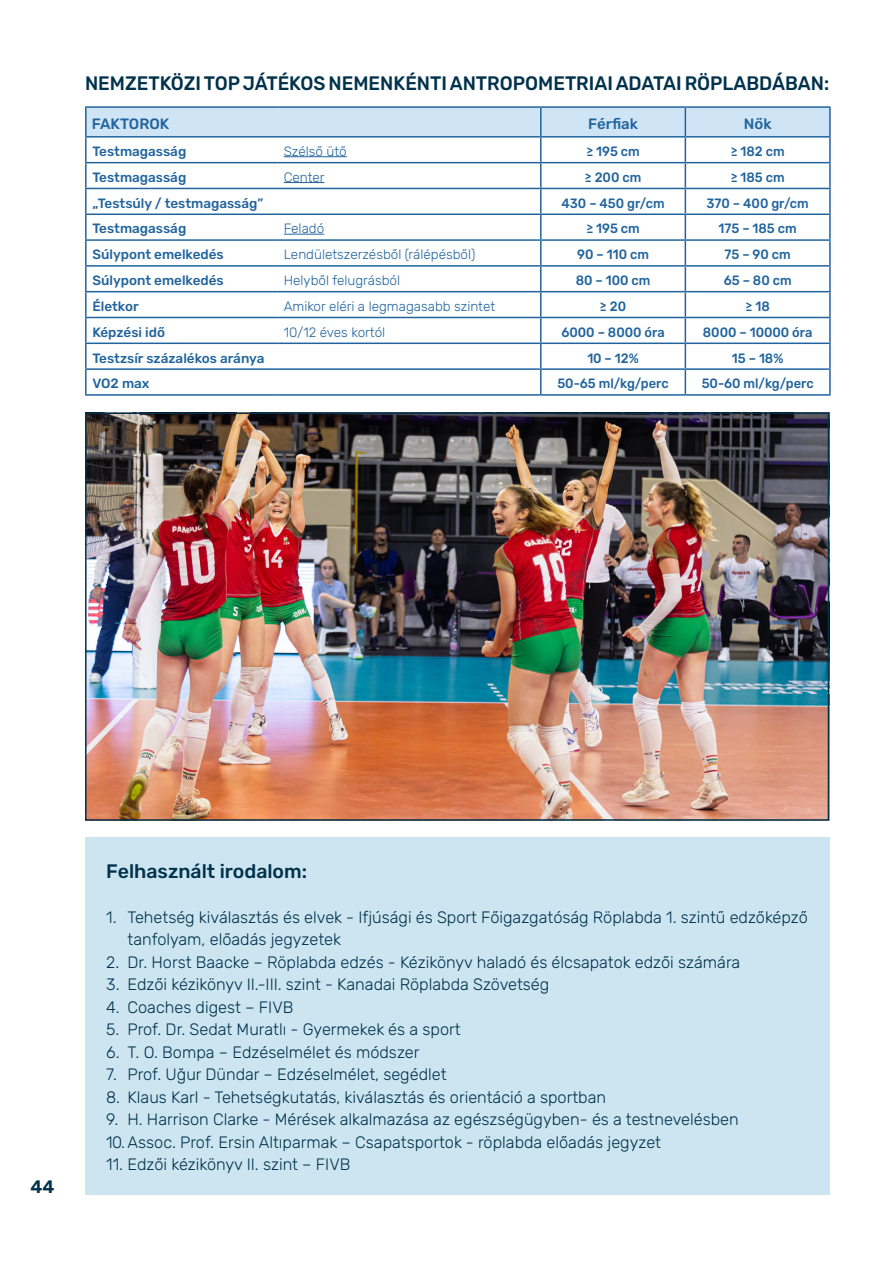
<style>
.page{position:relative;width:893px;height:1263px;background:#fff}
.page>*{position:absolute;margin:0;border:0;box-sizing:border-box;transform-origin:0 0}
.Bekezdésstílus_1{font:500 19.5px "Rubik";color:#00324c;scale:.96 1}
.Bekezdésstílus_1-2{font:500 19.5px "Rubik";color:#00324c}
.t1{font:600 18px "Rubik";color:#00324c}
.Bekezdésstílus_1-3{font:300 16.5px/22.5px "Rubik";color:#00324c}
.t2{font:500 15px "Rubik";color:#21649d}
.t3{font:500 13.5px "Rubik";color:#21649d;scale:.95 1}
.t4{font:500 13.5px "Rubik";color:#21649d}
.t5{font:300 13.5px "Rubik";color:#21649d}
</style>
<div class="page">
<div style="left:85px;top:837px;width:744px;height:357px;background:#cde5f1"></div>
<hr style="left:85px;top:106px;width:192px;height:2px;background:#21649d">
<hr style="left:85px;top:108px;width:2px;height:28px;background:#21649d">
<hr style="left:277px;top:106px;width:264px;height:2px;background:#21649d">
<hr style="left:541px;top:106px;width:144px;height:2px;background:#21649d">
<hr style="left:685px;top:106px;width:146px;height:2px;background:#21649d">
<hr style="left:829px;top:108px;width:2px;height:28px;background:#21649d">
<hr style="left:85px;top:136px;width:192px;height:2px;background:#21649d">
<hr style="left:85px;top:138px;width:2px;height:24px;background:#21649d">
<hr style="left:685px;top:136px;width:146px;height:2px;background:#21649d">
<hr style="left:829px;top:138px;width:2px;height:24px;background:#21649d">
<hr style="left:85px;top:162px;width:192px;height:1px;background:#21649d">
<hr style="left:85px;top:163px;width:2px;height:25px;background:#21649d">
<hr style="left:685px;top:162px;width:146px;height:1px;background:#21649d">
<hr style="left:829px;top:163px;width:2px;height:25px;background:#21649d">
<hr style="left:85px;top:188px;width:192px;height:1px;background:#21649d">
<hr style="left:85px;top:189px;width:2px;height:24px;background:#21649d">
<hr style="left:685px;top:188px;width:146px;height:1px;background:#21649d">
<hr style="left:829px;top:189px;width:2px;height:24px;background:#21649d">
<hr style="left:85px;top:213px;width:192px;height:2px;background:#21649d">
<hr style="left:85px;top:215px;width:2px;height:24px;background:#21649d">
<hr style="left:685px;top:213px;width:146px;height:2px;background:#21649d">
<hr style="left:829px;top:215px;width:2px;height:24px;background:#21649d">
<hr style="left:85px;top:239px;width:192px;height:2px;background:#21649d">
<hr style="left:85px;top:241px;width:2px;height:24px;background:#21649d">
<hr style="left:685px;top:239px;width:146px;height:2px;background:#21649d">
<hr style="left:829px;top:241px;width:2px;height:24px;background:#21649d">
<hr style="left:85px;top:265px;width:192px;height:2px;background:#21649d">
<hr style="left:85px;top:267px;width:2px;height:24px;background:#21649d">
<hr style="left:685px;top:265px;width:146px;height:2px;background:#21649d">
<hr style="left:829px;top:267px;width:2px;height:24px;background:#21649d">
<hr style="left:85px;top:291px;width:192px;height:1px;background:#21649d">
<hr style="left:85px;top:292px;width:2px;height:25px;background:#21649d">
<hr style="left:685px;top:291px;width:146px;height:1px;background:#21649d">
<hr style="left:829px;top:292px;width:2px;height:25px;background:#21649d">
<hr style="left:85px;top:317px;width:192px;height:1px;background:#21649d">
<hr style="left:85px;top:318px;width:2px;height:25px;background:#21649d">
<hr style="left:685px;top:317px;width:146px;height:1px;background:#21649d">
<hr style="left:829px;top:318px;width:2px;height:25px;background:#21649d">
<hr style="left:85px;top:343px;width:192px;height:1px;background:#21649d">
<hr style="left:85px;top:344px;width:2px;height:24px;background:#21649d">
<hr style="left:685px;top:343px;width:146px;height:1px;background:#21649d">
<hr style="left:829px;top:344px;width:2px;height:24px;background:#21649d">
<hr style="left:85px;top:368px;width:192px;height:2px;background:#21649d">
<hr style="left:85px;top:370px;width:2px;height:24px;background:#21649d">
<hr style="left:685px;top:368px;width:146px;height:2px;background:#21649d">
<svg style="left:86px;top:107px;width:744px;height:287px"></svg>
<hr style="left:829px;top:370px;width:2px;height:24px;background:#21649d">
<hr style="left:85px;top:394px;width:192px;height:2px;background:#21649d">
<hr style="left:277px;top:394px;width:264px;height:2px;background:#21649d">
<hr style="left:541px;top:394px;width:144px;height:2px;background:#21649d">
<hr style="left:685px;top:394px;width:146px;height:2px;background:#21649d">
<hr style="left:284px;top:156px;width:63px;height:1px;background:#21649d">
<hr style="left:284px;top:182px;width:40px;height:1px;background:#21649d">
<hr style="left:284px;top:234px;width:40px;height:1px;background:#21649d">
<img style="left:88px;top:415px;width:738px;height:403px">
<div style="left:85px;top:412px;width:744px;height:409px;border:2px solid #00324c"></div>
<p class="Bekezdésstílus_1" style="left:85px;top:69px;width:777px">NEMZETKÖZI TOP JÁTÉKOS NEMENKÉNTI ANTROPOMETRIAI ADATAI RÖPLABDÁBAN:</p>
<p class="t2" style="left:92px;top:113px;width:79px">FAKTOROK</p>
<p class="t2" style="left:588px;top:113px;width:51px">Férfiak</p>
<p class="t2" style="left:744px;top:113px;width:29px">Nők</p>
<p class="t4" style="left:92px;top:141px;width:95px">Testmagasság</p>
<p class="t5" style="left:284px;top:142px;width:65px">Szélső ütő</p>
<p class="t3" style="left:586px;top:141px;width:58px">≥ 195 cm</p>
<p class="t3" style="left:731px;top:141px;width:58px">≥ 182 cm</p>
<p class="t4" style="left:92px;top:167px;width:95px">Testmagasság</p>
<p class="t5" style="left:284px;top:167px;width:42px">Center</p>
<p class="t3" style="left:585px;top:167px;width:61px">≥ 200 cm</p>
<p class="t3" style="left:731px;top:167px;width:58px">≥ 185 cm</p>
<p class="t4" style="left:92px;top:193px;width:172px">„Testsúly / testmagasság”</p>
<p class="t3" style="left:561px;top:193px;width:110px">430 – 450 gr/cm</p>
<p class="t3" style="left:707px;top:193px;width:109px">370 – 400 gr/cm</p>
<p class="t4" style="left:92px;top:219px;width:95px">Testmagasság</p>
<p class="t5" style="left:284px;top:219px;width:42px">Feladó</p>
<p class="t3" style="left:586px;top:219px;width:58px">≥ 195 cm</p>
<p class="t3" style="left:719px;top:219px;width:84px">175 – 185 cm</p>
<p class="t4" style="left:92px;top:245px;width:133px">Súlypont emelkedés</p>
<p class="t5" style="left:284px;top:245px;width:193px">Lendületszerzésből (rálépésből)</p>
<p class="t3" style="left:577px;top:245px;width:77px">90 – 110 cm</p>
<p class="t3" style="left:724px;top:245px;width:71px">75 – 90 cm</p>
<p class="t4" style="left:92px;top:270px;width:133px">Súlypont emelkedés</p>
<p class="t5" style="left:284px;top:271px;width:118px">Helyből felugrásból</p>
<p class="t3" style="left:576px;top:270px;width:80px">80 – 100 cm</p>
<p class="t3" style="left:724px;top:270px;width:73px">65 – 80 cm</p>
<p class="t4" style="left:92px;top:296px;width:48px">Életkor</p>
<p class="t5" style="left:284px;top:296px;width:213px">Amikor eléri a legmagasabb szintet</p>
<p class="t3" style="left:600px;top:296px;width:29px">≥ 20</p>
<p class="t3" style="left:746px;top:296px;width:27px">≥ 18</p>
<p class="t4" style="left:92px;top:322px;width:74px">Képzési idő</p>
<p class="t5" style="left:284px;top:322px;width:103px">10/12 éves kortól</p>
<p class="t3" style="left:561px;top:322px;width:110px">6000 – 8000 óra</p>
<p class="t3" style="left:703px;top:322px;width:117px">8000 – 10000 óra</p>
<p class="t4" style="left:92px;top:348px;width:173px">Testzsír százalékos aránya</p>
<p class="t3" style="left:587px;top:348px;width:56px">10 – 12%</p>
<p class="t3" style="left:732px;top:348px;width:56px">15 – 18%</p>
<p class="t4" style="left:92px;top:374px;width:59px">VO2 max</p>
<p class="t3" style="left:557px;top:374px;width:119px">50-65 ml/kg/perc</p>
<p class="t3" style="left:702px;top:374px;width:119px">50-60 ml/kg/perc</p>
<p class="t1" style="left:31px;top:1173px;width:26px">44</p>
<p class="Bekezdésstílus_1-2" style="left:106px;top:856px;width:202px">Felhasznált irodalom:</p>
<p class="Bekezdésstílus_1-3" style="left:128px;top:906px;width:682px;text-indent:-21px">1. Tehetség kiválasztás és elvek - Ifjúsági és Sport Főigazgatóság Röplabda 1. szintű edzőképző tanfolyam, előadás jegyzetek</p>
<p class="Bekezdésstílus_1-3" style="left:106px;top:951px;width:636px">2. Dr. Horst Baacke – Röplabda edzés - Kézikönyv haladó és élcsapatok edzői számára</p>
<p class="Bekezdésstílus_1-3" style="left:106px;top:974px;width:444px">3. Edzői kézikönyv II.-III. szint - Kanadai Röplabda Szövetség</p>
<p class="Bekezdésstílus_1-3" style="left:106px;top:996px;width:189px">4. Coaches digest – FIVB</p>
<p class="Bekezdésstílus_1-3" style="left:106px;top:1019px;width:356px">5. Prof. Dr. Sedat Muratlı - Gyermekek és a sport</p>
<p class="Bekezdésstílus_1-3" style="left:106px;top:1041px;width:315px">6. T. O. Bompa – Edzéselmélet és módszer</p>
<p class="Bekezdésstílus_1-3" style="left:106px;top:1064px;width:342px">7. Prof. Uğur Dündar – Edzéselmélet, segédlet</p>
<p class="Bekezdésstílus_1-3" style="left:106px;top:1086px;width:501px">8. Klaus Karl - Tehetségkutatás, kiválasztás és orientáció a sportban</p>
<p class="Bekezdésstílus_1-3" style="left:106px;top:1109px;width:634px">9. H. Harrison Clarke - Mérések alkalmazása az egészségügyben- és a testnevelésben</p>
<p class="Bekezdésstílus_1-3" style="left:106px;top:1131px;width:556px">10.Assoc. Prof. Ersin Altıparmak – Csapatsportok - röplabda előadás jegyzet</p>
<p class="Bekezdésstílus_1-3" style="left:106px;top:1154px;width:246px">11. Edzői kézikönyv II. szint – FIVB</p>
</div>
